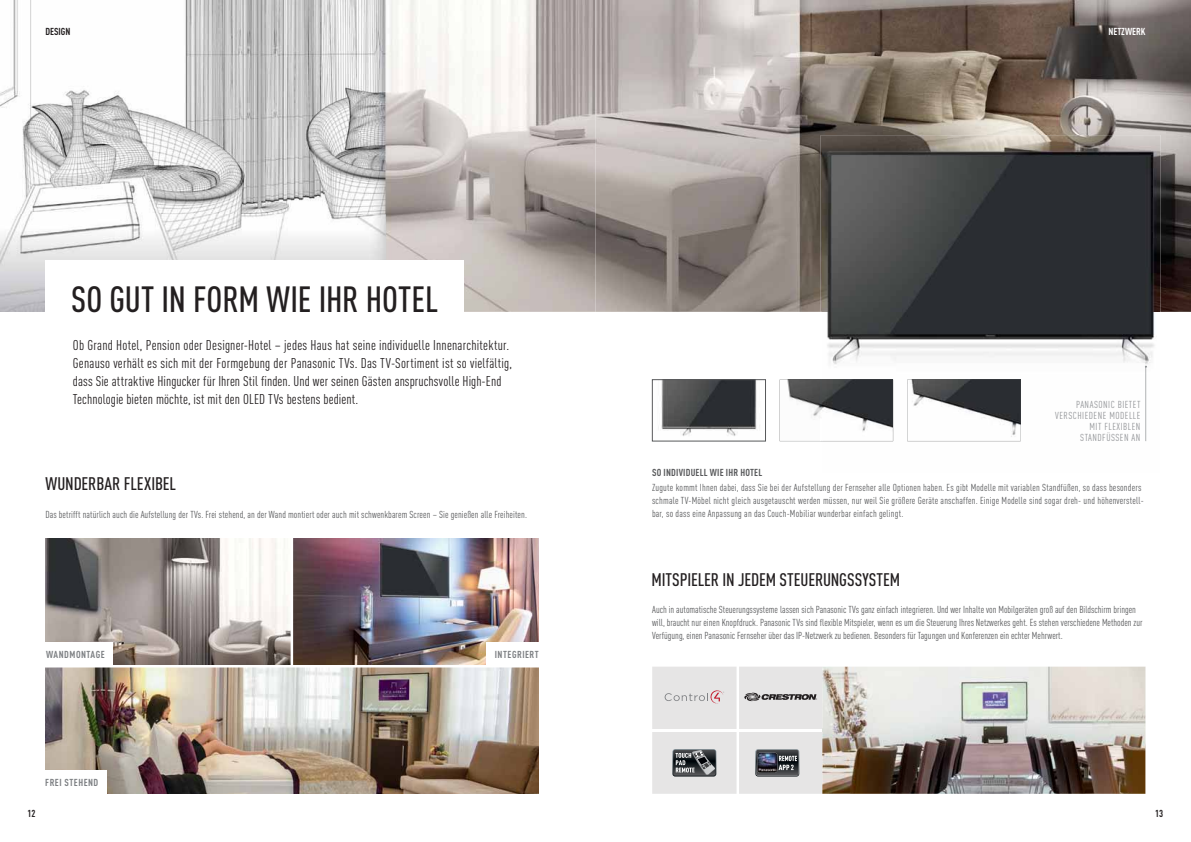
<style>
.page{position:relative;width:1191px;height:842px;background:#fff}
.page>*{position:absolute;margin:0;border:0;box-sizing:border-box;transform-origin:0 0}
.t1{font:500 condensed 36px "DIN Pro";letter-spacing:-.005em;color:#231f20}
.t2{font:500 18px "DIN Cond";letter-spacing:-.005em;color:#231f20}
.t3{font:14px/18px "DIN Cond";letter-spacing:.015em;color:#231f20}
.t4{font:10px/13px "DIN Cond";letter-spacing:.01em;color:#58595b}
.t5{font:10px/11px "DIN Cond";letter-spacing:.05em;color:#939598;text-align:right}
.t6{font:700 10px "DIN Cond";letter-spacing:.05em;color:#7d8083}
.t7{font:700 10px "DIN Cond";letter-spacing:.02em;color:#58595b}
.t8{font:700 10px "DIN Cond";color:#231f20}
.t9{font:700 10px "DIN Cond";color:#fff}
</style>
<div class="page">
<img style="left:0;top:0;width:1191px;height:312px">
<div style="left:652px;top:667px;width:170px;height:127px;background:#e6e5e5"></div>
<svg style="left:744px;top:693px;width:73px;height:8px"></svg>
<svg style="left:664px;top:690px;width:60px;height:13px"></svg>
<svg style="left:755px;top:749px;width:44px;height:27px"></svg>
<svg style="left:672px;top:749px;width:44px;height:27px"></svg>
<img style="left:0;top:214px;width:386px;height:98px">
<img style="left:658px;top:381px;width:102px;height:55px">
<div style="left:652px;top:379px;width:113px;height:62px;border:1px solid #58595b"></div>
<svg style="left:779px;top:379px;width:41px;height:62px"></svg>
<img style="left:820px;top:135px;width:340px;height:307px">
<img style="left:820px;top:379px;width:2px;height:62px">
<img style="left:45px;top:539px;width:494px;height:255px">
<hr style="left:291px;top:528px;width:2px;height:138px;background:#fff">
<hr style="left:44px;top:665px;width:525px;height:2px;background:#fff">
<hr style="left:736px;top:660px;width:3px;height:139px;background:#fff">
<hr style="left:641px;top:729px;width:182px;height:2px;background:#fff">
<img style="left:822px;top:667px;width:323px;height:127px">
<img style="left:822px;top:146px;width:337px;height:296px">
<img style="left:1145px;top:368px;width:1px;height:73px">
<img style="left:907px;top:379px;width:113px;height:62px">
<div style="left:45px;top:261px;width:419px;height:76px;background:#fff"></div>
<div style="left:37px;top:642px;width:76px;height:24px;background:#fff"></div>
<div style="left:486px;top:642px;width:61px;height:24px;background:#fff"></div>
<div style="left:37px;top:770px;width:70px;height:24px;background:#fff"></div>
<p class="t8" style="left:45px;top:28px;width:26px">DESIGN</p>
<p class="t9" style="left:1108px;top:28px;width:39px">NETZWERK</p>
<h1 class="t1" style="left:71px;top:278px;width:368px">SO GUT IN FORM WIE IHR HOTEL</h1>
<p class="t3" style="left:73px;top:338px;width:440px">Ob Grand Hotel, Pension oder Designer-Hotel – jedes Haus hat seine individuelle Innenarchitektur.<br>Genauso verhält es sich mit der Formgebung der Panasonic TVs. Das TV-Sortiment ist so vielfältig, dass Sie attraktive Hingucker für Ihren Stil finden. Und wer seinen Gästen anspruchsvolle High-End Technologie bieten möchte, ist mit den OLED TVs bestens bedient.</p>
<h2 class="t2" style="left:45px;top:477px;width:132px">WUNDERBAR FLEXIBEL</h2>
<p class="t4" style="left:45px;top:509px;width:483px">Das betrifft natürlich auch die Aufstellung der TVs. Frei stehend, an der Wand montiert oder auch mit schwenkbarem Screen – Sie genießen alle Freiheiten.</p>
<p class="t6" style="left:46px;top:650px;width:60px">WANDMONTAGE</p>
<p class="t6" style="left:495px;top:650px;width:45px">INTEGRIERT</p>
<p class="t6" style="left:45px;top:779px;width:55px">FREI STEHEND</p>
<p class="t5" style="left:1055px;top:400px;width:87px">PANASONIC BIETET<br>VERSCHIEDENE MODELLE<br>MIT FLEXIBLEN<br>STANDFÜSSEN AN</p>
<p class="t7" style="left:652px;top:468px;width:112px">SO INDIVIDUELL WIE IHR HOTEL</p>
<p class="t4" style="left:652px;top:482px;width:493px">Zugute kommt Ihnen dabei, dass Sie bei der Aufstellung der Fernseher alle Optionen haben. Es gibt Modelle mit variablen Standfüßen, so dass besonders schmale TV-Möbel nicht gleich ausgetauscht werden müssen, nur weil Sie größere Geräte anschaffen. Einige Modelle sind sogar dreh- und höhenverstell&shy;bar, so dass eine Anpassung an das Couch-Mobiliar wunderbar einfach gelingt.</p>
<h2 class="t2" style="left:651px;top:573px;width:250px">MITSPIELER IN JEDEM STEUERUNGSSYSTEM</h2>
<p class="t4" style="left:652px;top:604px;width:492px">Auch in automatische Steuerungssysteme lassen sich Panasonic TVs ganz einfach integrieren. Und wer Inhalte von Mobilgeräten groß auf den Bildschirm bringen will, braucht nur einen Knopfdruck. Panasonic TVs sind flexible Mitspieler, wenn es um die Steuerung Ihres Netzwerkes geht. Es stehen verschiedene Methoden zur<br>Verfügung, einen Panasonic Fernseher über das IP-Netzwerk zu bedienen. Besonders für Tagungen und Konferenzen ein echter Mehrwert.</p>
<p class="t8" style="left:27px;top:809px;width:10px">12</p>
<p class="t8" style="left:1155px;top:809px;width:10px">13</p>
</div>
